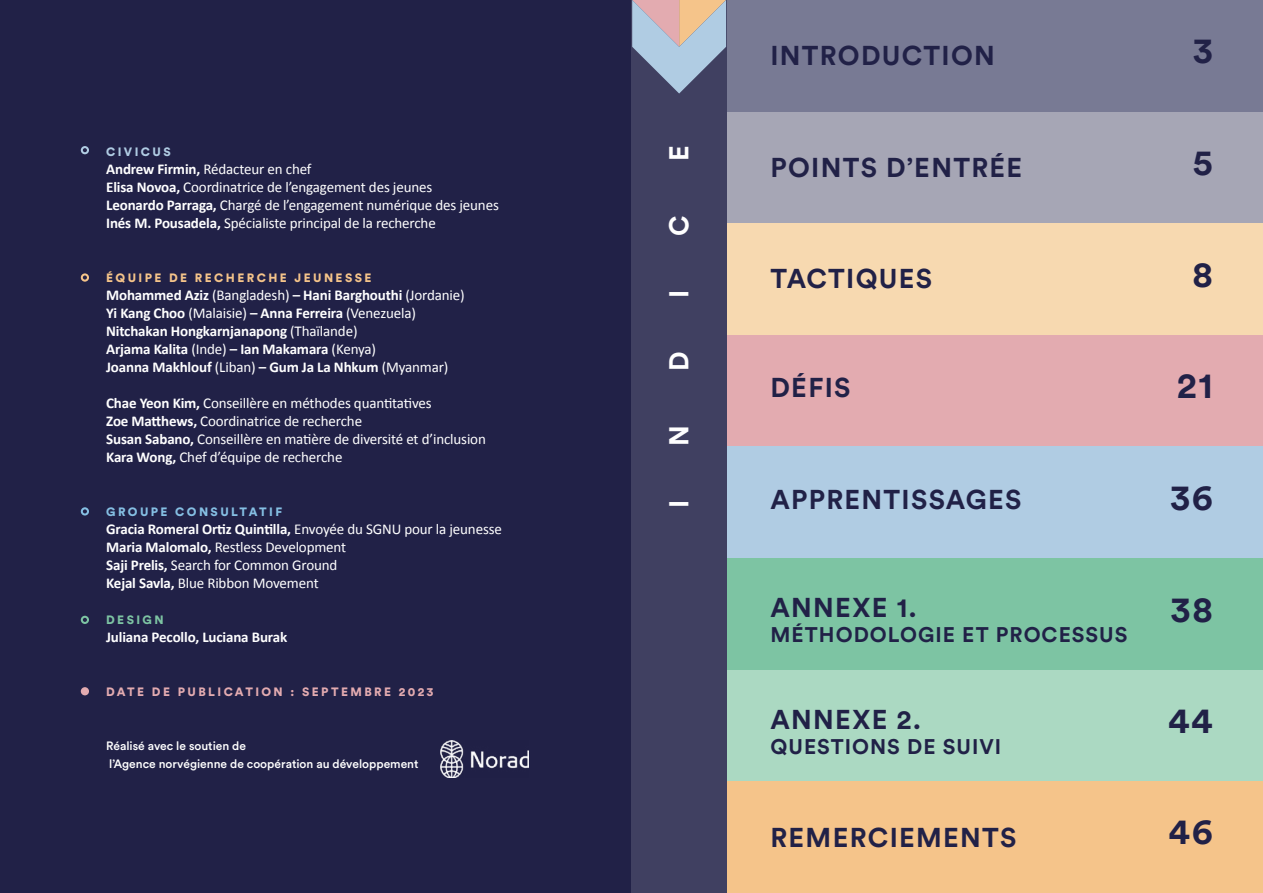
<style>
.page{position:relative;width:1263px;height:893px;background:#212147}
.page>*{position:absolute;margin:0;border:0;box-sizing:border-box;transform-origin:0 0}
.t1{font:700 36px "Circular Std";letter-spacing:.05em;color:#212147}
.t2{font:700 27px "Circular Std";letter-spacing:.05em;color:#212147}
.t3{font:700 27px "Circular Std";color:#fff}
.t4{font:700 21px "Circular Std";letter-spacing:.05em;color:#212147}
.t5{font:15px/18px "Calibri";letter-spacing:-.01em;color:#fff}
.t6{font:700 15px/18px "Calibri";letter-spacing:-.01em;color:#fff}
.t7{font:500 12px/18px "Circular Std";color:#fff}
.t8{font:900 12px "Circular Std";letter-spacing:.2em;color:#e3abb0}
.t9{font:900 12px "Circular Std";letter-spacing:.2em;color:#f5c48a}
.t10{font:900 12px "Circular Std";letter-spacing:.2em;color:#85bfe3}
.t11{font:900 12px "Circular Std";letter-spacing:.2em;color:#b0cce3}
.t12{font:900 12px "Circular Std";letter-spacing:.2em;color:#7dc4a3}
.s1{font-weight:700}
.s2{font-weight:400}
</style>
<div class="page">
<div style="left:631px;top:0;width:96px;height:893px;background:#404061"></div>
<div style="left:727px;top:112px;width:536px;height:112px;background:#a6a6b5"></div>
<div style="left:727px;top:0;width:536px;height:112px;background:#787a94"></div>
<div style="left:727px;top:223px;width:536px;height:112px;background:#f7d9b0"></div>
<div style="left:727px;top:335px;width:536px;height:112px;background:#e3abb0"></div>
<div style="left:727px;top:446px;width:536px;height:112px;background:#b0cce3"></div>
<div style="left:727px;top:558px;width:536px;height:112px;background:#7dc4a3"></div>
<div style="left:727px;top:670px;width:536px;height:111px;background:#abd9c2"></div>
<div style="left:727px;top:781px;width:536px;height:112px;background:#f5c48a"></div>
<svg style="left:632px;top:0;width:94px;height:94px"></svg>
<div style="left:81px;top:146px;width:8px;height:8px;border:2px solid #b0cce3;border-radius:50%"></div>
<div style="left:81px;top:273px;width:8px;height:9px;border:2px solid #f5c48a;border-radius:50%"></div>
<div style="left:81px;top:507px;width:8px;height:8px;border:2px solid #85bfe3;border-radius:50%"></div>
<div style="left:81px;top:616px;width:8px;height:8px;border:2px solid #7dc4a3;border-radius:50%"></div>
<div style="left:81px;top:687px;width:8px;height:8px;border:2px solid #e3abb0;border-radius:50%"></div>
<img style="left:441px;top:741px;width:87px;height:36px">
<p class="t11" style="left:106px;top:144px;width:66px">CIVICUS</p>
<p class="t5" style="left:106px;top:160px;width:394px"><span class="s1">Andrew Firmin,</span> Rédacteur en chef<br><span class="s1">Elisa Novoa,</span> Coordinatrice de l’engagement des jeunes<br><span class="s1">Leonardo Parraga,</span> Chargé de l’engagement numérique des jeunes <span class="s1">Inés M. Pousadela,</span> Spécialiste principal de la recherche</p>
<p class="t9" style="left:106px;top:270px;width:267px">ÉQUIPE DE RECHERCHE JEUNESSE</p>
<p class="t6" style="left:106px;top:286px;width:360px">Mohammed Aziz <span class="s2">(Bangladesh)</span> – Hani Barghouthi <span class="s2">(Jordanie)<br></span>Yi Kang Choo <span class="s2">(Malaisie)</span> – Anna Ferreira <span class="s2">(Venezuela)<br></span>Nitchakan Hongkarnjanapong <span class="s2">(Thaïlande)<br></span>Arjama Kalita <span class="s2">(Inde)</span> – Ian Makamara <span class="s2">(Kenya)<br></span>Joanna Makhlouf <span class="s2">(Liban)</span> – Gum Ja La Nhkum <span class="s2">(Myanmar)</span></p>
<p class="t5" style="left:106px;top:394px;width:381px"><span class="s1">Chae Yeon Kim,</span> Conseillère en méthodes quantitatives<br><span class="s1">Zoe Matthews,</span> Coordinatrice de recherche<br><span class="s1">Susan Sabano,</span> Conseillère en matière de diversité et d’inclusion <span class="s1">Kara Wong,</span> Chef d’équipe de recherche</p>
<p class="t10" style="left:106px;top:504px;width:177px">GROUPE CONSULTATIF</p>
<p class="t5" style="left:106px;top:520px;width:397px"><span class="s1">Gracia Romeral Ortiz Quintilla,</span> Envoyée du SGNU pour la jeunesse <span class="s1">Maria Malomalo,</span> Restless Development<br><span class="s1">Saji Prelis,</span> Search for Common Ground<br><span class="s1">Kejal Savla,</span> Blue Ribbon Movement</p>
<p class="t12" style="left:106px;top:612px;width:59px">DESIGN</p>
<p class="t6" style="left:106px;top:628px;width:183px">Juliana Pecollo, Luciana Burak</p>
<p class="t8" style="left:106px;top:684px;width:329px">DATE DE PUBLICATION : SEPTEMBRE 2023</p>
<p class="t7" style="left:106px;top:736px;width:314px">Réalisé avec le soutien de<br>l’Agence norvégienne de coopération au développement</p>
<h2 class="t3" style="left:661px;top:161px;width:17px;rotate:-90deg">E</h2>
<h2 class="t3" style="left:661px;top:235px;width:22px;rotate:-90deg">C</h2>
<h2 class="t3" style="left:661px;top:298px;width:10px;rotate:-90deg">I</h2>
<h2 class="t3" style="left:661px;top:371px;width:21px;rotate:-90deg">D</h2>
<h2 class="t3" style="left:661px;top:446px;width:22px;rotate:-90deg">N</h2>
<h2 class="t3" style="left:661px;top:508px;width:10px;rotate:-90deg">I</h2>
<h2 class="t2" style="left:770px;top:38px;width:226px">INTRODUCTION</h2>
<h1 class="t1" style="left:1193px;top:27px;width:21px">3</h1>
<h2 class="t2" style="left:770px;top:151px;width:253px">POINTS D’ENTRÉE</h2>
<h1 class="t1" style="left:1193px;top:139px;width:21px">5</h1>
<h2 class="t2" style="left:770px;top:261px;width:163px">TACTIQUES</h2>
<h1 class="t1" style="left:1192px;top:251px;width:22px">8</h1>
<h2 class="t2" style="left:770px;top:370px;width:82px">DÉFIS</h2>
<h1 class="t1" style="left:1177px;top:362px;width:37px">21</h1>
<h2 class="t2" style="left:770px;top:482px;width:252px">APPRENTISSAGES</h2>
<h1 class="t1" style="left:1170px;top:474px;width:44px">36</h1>
<h2 class="t2" style="left:770px;top:590px;width:148px">ANNEXE 1.</h2>
<h3 class="t4" style="left:770px;top:621px;width:358px">MÉTHODOLOGIE ET PROCESSUS</h3>
<h1 class="t1" style="left:1171px;top:586px;width:43px">38</h1>
<h2 class="t2" style="left:770px;top:702px;width:152px">ANNEXE 2.</h2>
<h3 class="t4" style="left:770px;top:733px;width:232px">QUESTIONS DE SUIVI</h3>
<h1 class="t1" style="left:1168px;top:697px;width:46px">44</h1>
<h2 class="t2" style="left:770px;top:820px;width:247px">REMERCIEMENTS</h2>
<h1 class="t1" style="left:1168px;top:808px;width:46px">46</h1>
</div>
